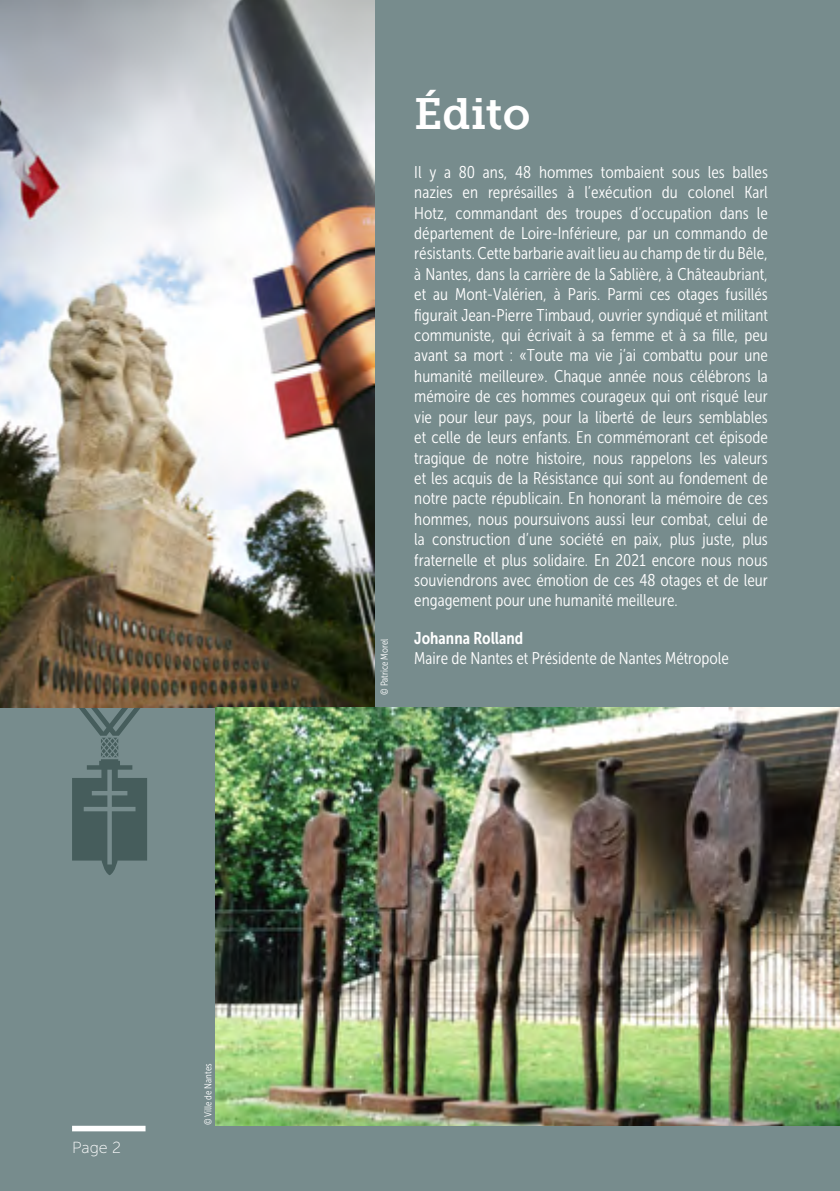
<style>
.page{position:relative;width:840px;height:1191px;background:#fff}
.page>*{position:absolute;margin:0;border:0;box-sizing:border-box;transform-origin:0 0}
.t1{font:44px "Museo Slab W01 700";color:#fff}
.t2{font:17px/20.4px "Museo Sans Cond 300";color:#fff;text-align:justify}
.t3{font:17px "Museo Sans Cond 700";color:#fff}
.t4{font:16px "Museo Sans 100";color:#fff}
.t5{font:10px "Museo Sans Cond 300";color:#fff}
</style>
<div class="page">
<div style="left:0;top:0;width:839px;height:1191px;background:#778c8d"></div>
<div style="left:72px;top:1125px;width:73px;height:6px;background:#fff"></div>
<img style="left:0;top:0;width:374px;height:708px">
<img style="left:215px;top:708px;width:624px;height:417px">
<svg style="left:72px;top:708px;width:75px;height:167px"></svg>
<p class="t4" style="left:72px;top:1138px;width:51px">Page 2</p>
<p class="t5" style="left:202px;top:1125px;width:63px;rotate:-90deg">© Ville de Nantes</p>
<p class="t5" style="left:379px;top:695px;width:58px;rotate:-90deg">© Patrice Morel</p>
<h1 class="t1" style="left:414px;top:89px;width:117px">Édito</h1>
<p class="t2" style="left:414px;top:162px;width:355px">Il y a 80 ans, 48 hommes tombaient sous les balles nazies en représailles à l’exécution du colonel Karl Hotz, commandant des troupes d’occupation dans le département de Loire-Inférieure, par un commando de résistants. Cette barbarie avait lieu au champ de tir du Bêle, à Nantes, dans la carrière de la Sablière, à Châteaubriant, et au Mont-Valérien, à Paris. Parmi ces otages fusillés figurait Jean-Pierre Timbaud, ouvrier syndiqué et militant communiste, qui écrivait à sa femme et à sa fille, peu avant sa mort : «Toute ma vie j’ai combattu pour une humanité meilleure». Chaque année nous célébrons la mémoire de ces hommes courageux qui ont risqué leur vie pour leur pays, pour la liberté de leurs semblables et celle de leurs enfants. En commémorant cet épisode tragique de notre histoire, nous rappelons les valeurs et les acquis de la Résistance qui sont au fondement de notre pacte républicain. En honorant la mémoire de ces hommes, nous poursuivons aussi leur combat, celui de la construction d’une société en paix, plus juste, plus fraternelle et plus solidaire. En 2021 encore nous nous souviendrons avec émotion de ces 48 otages et de leur engagement pour une humanité meilleure.</p>
<p class="t3" style="left:414px;top:628px;width:110px">Johanna Rolland</p>
<p class="t2" style="left:414px;top:648px;width:316px">Maire de Nantes et Présidente de Nantes Métropole</p>
</div>
